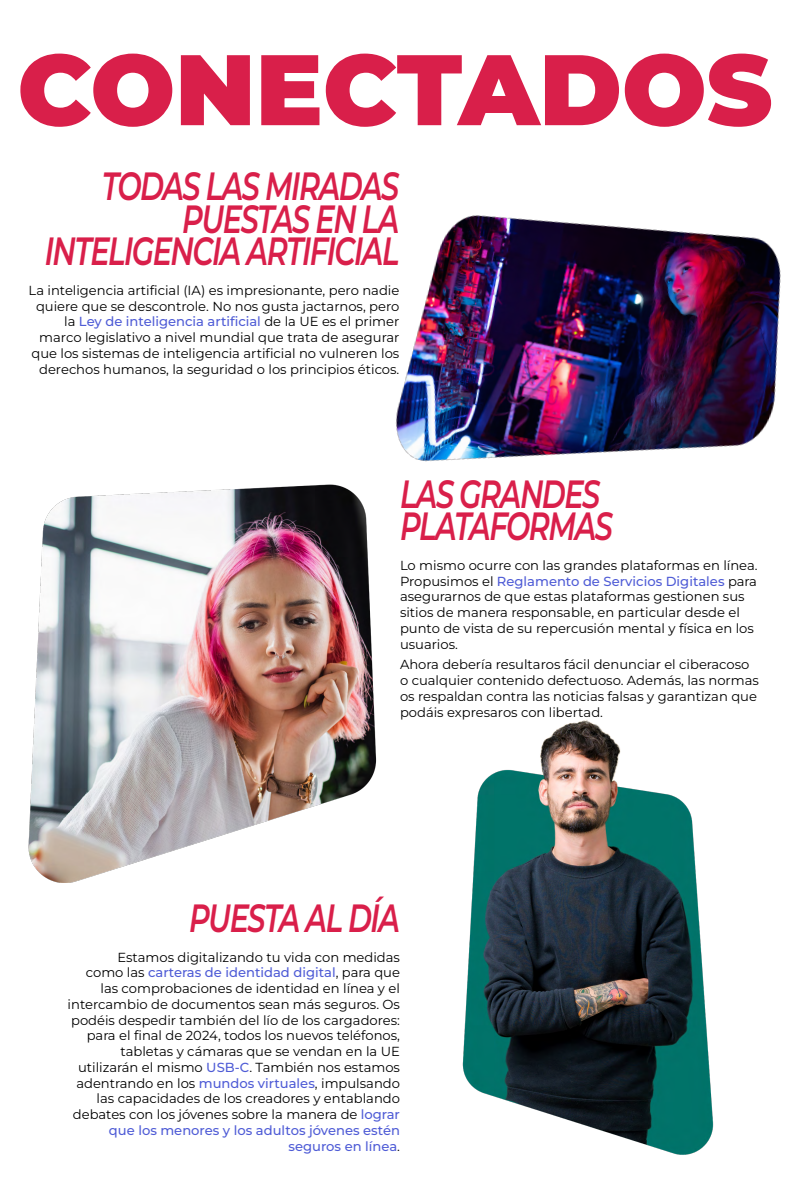
<style>
.page{position:relative;width:800px;height:1200px;background:#fff}
.page>*{position:absolute;margin:0;border:0;box-sizing:border-box;transform-origin:0 0}
.h2_5{font:900 100px "Montserrat";color:#d91f4a}
.h3_5_r{font:italic 600 39.38px/32.5px "Montserrat";letter-spacing:-.05em;color:#d91f4a;text-align:right;scale:.73 1}
.h3_5{font:italic 600 39.38px/32.5px "Montserrat";letter-spacing:-.05em;color:#d91f4a;scale:.73 1}
.p2_r{font:13.12px/15.8px "Montserrat";color:#000;text-align:right}
.p2{font:13.12px/15.8px "Montserrat";color:#000}
.s1{font-weight:500;color:#4f5cd6}
</style>
<div class="page">
<img style="left:28px;top:484px;width:349px;height:398px">
<img style="left:396px;top:215px;width:385px;height:247px">
<img style="left:462px;top:720px;width:252px;height:435px">
<h2 class="h2_5" style="left:18px;top:15px;width:756px">CONECTADOS</h2>
<h3 class="h3_5_r" style="left:45px;top:168px;width:487px">TODAS LAS MIRADAS<br>PUESTAS EN LA<br>INTELIGENCIA ARTIFICIAL</h3>
<p class="p2_r" style="left:29px;top:282px;width:372px">La inteligencia artificial (IA) es impresionante, pero nadie quiere que se descontrole. No nos gusta jactarnos, pero la <span class="s1">Ley de inteligencia artificial</span> de la UE es el primer marco legislativo a nivel mundial que trata de asegurar que los sistemas de inteligencia artificial no vulneren los derechos humanos, la seguridad o los principios éticos.</p>
<h3 class="h3_5" style="left:400px;top:476px;width:293px">LAS GRANDES<br>PLATAFORMAS</h3>
<p class="p2" style="left:400px;top:557px;width:359px">Lo mismo ocurre con las grandes plataformas en línea.<br>Propusimos el <span class="s1">Reglamento de Servicios Digitales</span> para asegurarnos de que estas plataformas gestionen sus sitios de manera responsable, en particular desde el punto de vista de su repercusión mental y física en los usuarios.</p>
<p class="p2" style="left:400px;top:656px;width:360px">Ahora debería resultaros fácil denunciar el ciberacoso o cualquier contenido defectuoso. Además, las normas os respaldan contra las noticias falsas y garantizan que podáis expresaros con libertad.</p>
<h3 class="h3_5_r" style="left:189px;top:900px;width:290px">PUESTA AL DÍA</h3>
<p class="p2_r" style="left:68px;top:949px;width:334px">Estamos digitalizando tu vida con medidas<br>como las <span class="s1">carteras de identidad digital</span>, para que las comprobaciones de identidad en línea y el intercambio de documentos sean más seguros. Os podéis despedir también del lío de los cargadores: para el final de 2024, todos los nuevos teléfonos, tabletas y cámaras que se vendan en la UE utilizarán el mismo <span class="s1">USB-C</span>. También nos estamos adentrando en los <span class="s1">mundos virtuales</span>, impulsando las capacidades de los creadores y entablando debates con los jóvenes sobre la manera de <span class="s1">lograr que los menores y los adultos jóvenes estén seguros en línea</span>.</p>
</div>
